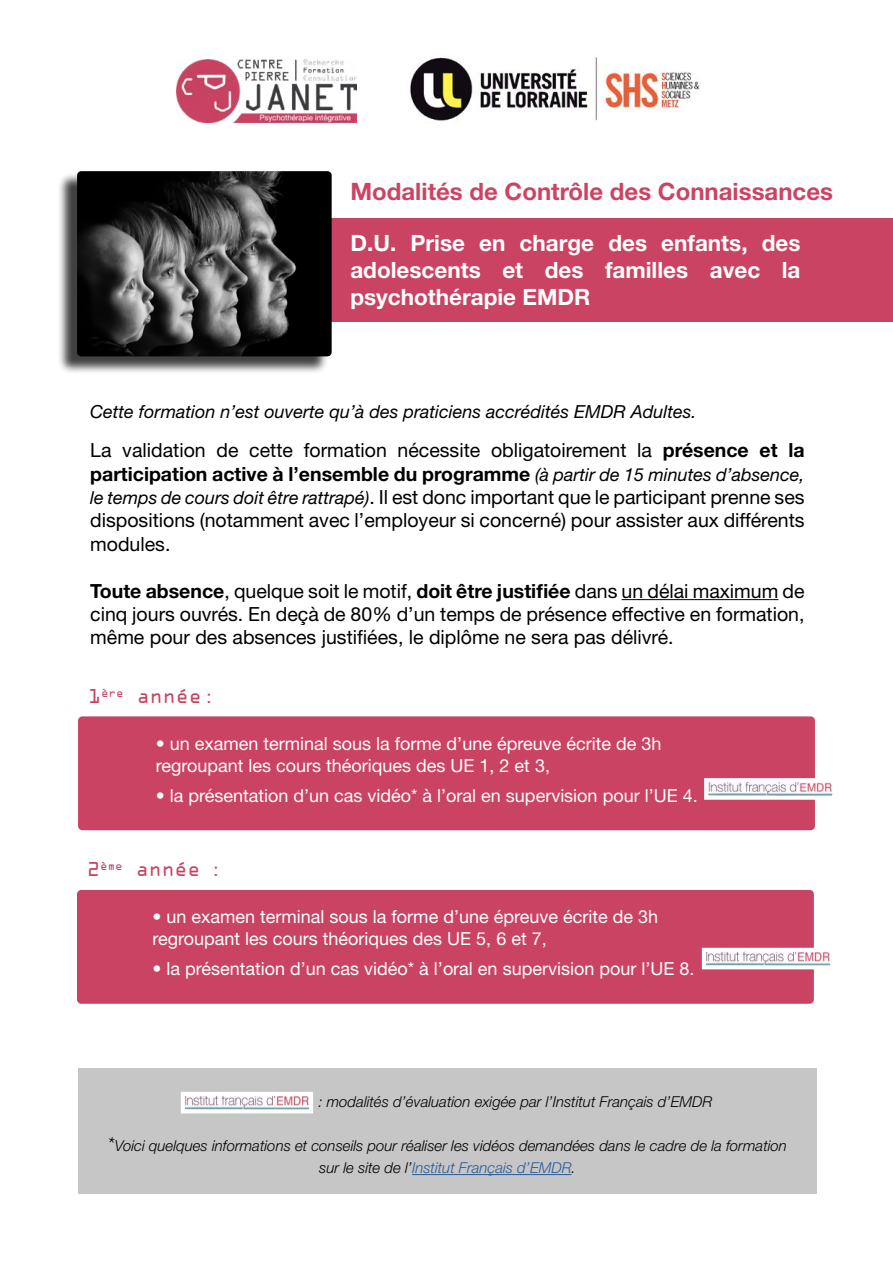
<style>
.page{position:relative;width:893px;height:1263px;background:#fff}
.page>*{position:absolute;margin:0;border:0;box-sizing:border-box;transform-origin:0 0}
.t1{font:700 24px "Helvetica Neue LT Std";color:#cc4464}
.t2{font:700 22.5px/27px "Helvetica Neue LT Std";color:#fff;text-align:justify}
.t3{font:19.5px/23.4px "Helvetica Neue LT Std";color:#000;text-align:justify}
.t4{font:18px/21.6px "Helvetica Neue LT Std";color:#fff}
.t5{font:italic 18px "Helvetica Neue LT Std";color:#000}
.t6{font:18px "OCRA Std";color:#ca4363}
.t7{font:italic 300 15px/22.5px "Helvetica Neue LT Std";color:#000;text-align:center}
.s1{font-weight:700}
.s2{font-style:italic;font-size:18px}
.s3{font-family:"Helvetica Neue LT Std"}
.s4{font-size:19.5px}
.s5{color:#275b9b}
</style>
<div class="page">
<div style="left:78px;top:1068px;width:739px;height:125px;background:#c6c6c6"></div>
<div style="left:78px;top:716px;width:737px;height:114px;background:#ca4363;border-radius:4px"></div>
<div style="left:77px;top:890px;width:737px;height:114px;background:#ca4363;border-radius:4px"></div>
<div style="left:295px;top:218px;width:598px;height:103px;background:#ca4363"></div>
<img style="left:176px;top:59px;width:180px;height:64px">
<img style="left:410px;top:57px;width:290px;height:64px">
<hr style="left:622px;top:599px;width:156px;height:1px;background:#000">
<svg style="left:701px;top:946px;width:129px;height:25px;background:#e2ced6"></svg>
<svg style="left:704px;top:778px;width:129px;height:22px;background:#e5e0e4"></svg>
<div style="left:58px;top:172px;width:271px;height:202px;background:#000;opacity:.75"></div>
<img style="left:77px;top:171px;width:255px;height:185px">
<hr style="left:412px;top:1174px;width:159px;height:1px;background:#275b9b">
<svg style="left:181px;top:1092px;width:132px;height:22px;background:#e5e1e5"></svg>
<p class="t1" style="left:350px;top:176px;width:484px">Modalités de Contrôle des Connaissances</p>
<p class="t2" style="left:350px;top:229px;width:452px">D.U. Prise en charge des enfants, des adolescents et des familles avec la psychothérapie EMDR</p>
<p class="t5" style="left:90px;top:401px;width:608px">Cette formation n’est ouverte qu’à des praticiens accrédités EMDR Adultes.</p>
<p class="t3" style="left:90px;top:438px;width:716px">La validation de cette formation nécessite obligatoirement la <span class="s1">présence et la participation active à l’ensemble du programme</span> <span class="s2">(à partir de 15 minutes d’absence, le temps de cours doit être rattrapé)</span>. Il est donc important que le participant prenne ses dispositions (notamment avec l’employeur si concerné) pour assister aux différents modules.</p>
<p class="t3" style="left:90px;top:579px;width:716px"><span class="s1">Toute absence</span>, quelque soit le motif, <span class="s1">doit être justifiée</span> dans un délai maximum de cinq jours ouvrés. En deçà de 80% d’un temps de présence effective en formation, même pour des absences justifiées, le diplôme ne sera pas délivré.</p>
<p class="t6" style="left:88px;top:688px;width:125px">1<sup>ère</sup> année <span class="s3">:</span></p>
<p class="t4" style="left:156px;top:733px;width:507px">• un examen terminal sous la forme d’une épreuve écrite de 3h regroupant les cours théoriques des UE 1, 2 et 3,</p>
<p class="t4" style="left:156px;top:785px;width:543px">• la présentation d’un cas vidéo* à l’oral en supervision pour l’UE 4.</p>
<p class="t6" style="left:87px;top:861px;width:133px">2<sup>ème</sup> année <span class="s3">:</span></p>
<p class="t4" style="left:153px;top:906px;width:507px">• un examen terminal sous la forme d’une épreuve écrite de 3h regroupant les cours théoriques des UE 5, 6 et 7,</p>
<p class="t4" style="left:153px;top:957px;width:543px">• la présentation d’un cas vidéo* à l’oral en supervision pour l’UE 8.</p>
<p class="t7" style="left:318px;top:1090px;width:395px">: modalités d’évaluation exigée par l’Institut Français d’EMDR</p>
<p class="t7" style="left:108px;top:1134px;width:680px"><span class="s4">*</span>Voici quelques informations et conseils pour réaliser les vidéos demandées dans le cadre de la formation sur le site de l’<span class="s5">Institut Français d’EMDR</span>.</p>
</div>
